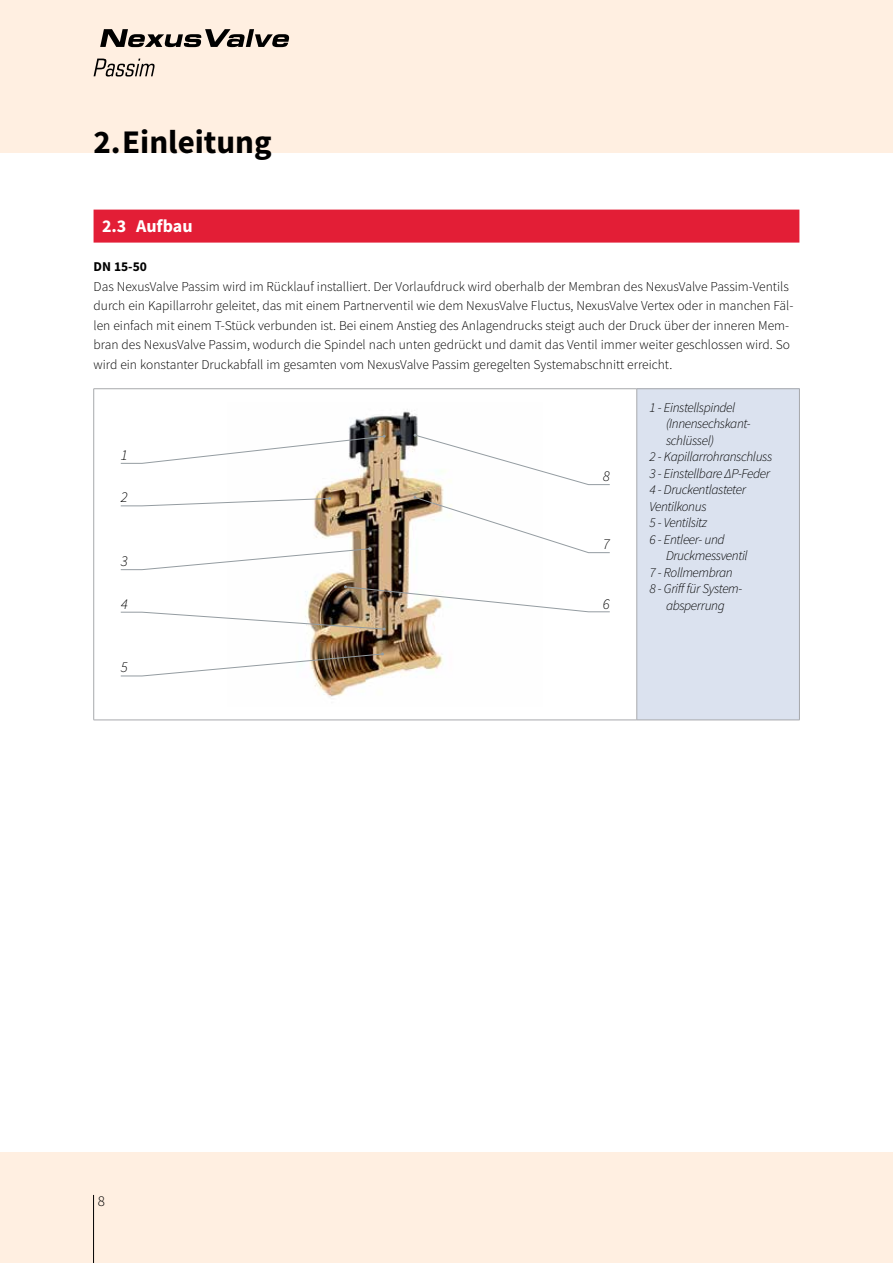
<style>
.page{position:relative;width:893px;height:1263px;background:#fff}
.page>*{position:absolute;margin:0;border:0;box-sizing:border-box;transform-origin:0 0}
.t1{font:700 33px "Source Sans Pro";color:#000}
.t2{font:700 18px "Source Sans Pro";color:#fff}
.t3{font:italic 300 15px "Source Sans Pro";color:#000}
.t4{font:300 15px "Source Sans Pro";color:#000}
.t5{font:300 13.5px/19.5px "Source Sans Pro";color:#000}
.t6{font:italic 300 13.5px "Source Sans Pro";letter-spacing:-.03em;color:#000}
.t7{font:700 13.5px "Source Sans Pro";color:#000}
</style>
<div class="page">
<div style="left:0;top:0;width:893px;height:153px;background:#ffefe1"></div>
<div style="left:0;top:1152px;width:893px;height:111px;background:#ffefe1"></div>
<hr style="left:93px;top:1195px;width:1px;height:68px;background:#000">
<svg style="left:94px;top:59px;width:61px;height:18px"></svg>
<svg style="left:100px;top:29px;width:189px;height:18px"></svg>
<div style="left:94px;top:210px;width:705px;height:33px;background:#e31e36"></div>
<div style="left:637px;top:389px;width:162px;height:331px;background:#dbe2ef"></div>
<hr style="left:94px;top:388px;width:543px;height:1px;background:#a7a9ac">
<hr style="left:93px;top:389px;width:1px;height:331px;background:#a7a9ac">
<hr style="left:637px;top:388px;width:163px;height:1px;background:#a7a9ac">
<hr style="left:636px;top:389px;width:1px;height:331px;background:#a7a9ac">
<hr style="left:799px;top:389px;width:1px;height:331px;background:#a7a9ac">
<hr style="left:94px;top:720px;width:543px;height:1px;background:#a7a9ac">
<hr style="left:637px;top:720px;width:163px;height:1px;background:#a7a9ac">
<img style="left:310px;top:409px;width:134px;height:288px">
<svg style="left:120px;top:497px;width:211px;height:10px"></svg>
<svg style="left:120px;top:547px;width:251px;height:23px"></svg>
<svg style="left:414px;top:434px;width:196px;height:51px"></svg>
<svg style="left:120px;top:585px;width:490px;height:46px"></svg>
<svg style="left:413px;top:496px;width:197px;height:57px"></svg>
<svg style="left:120px;top:435px;width:266px;height:29px"></svg>
<img style="left:120px;top:652px;width:264px;height:25px">
<h1 class="t1" style="left:94px;top:120px;width:180px">2. Einleitung</h1>
<h2 class="t2" style="left:102px;top:214px;width:92px">2.3 Aufbau</h2>
<p class="t7" style="left:94px;top:257px;width:55px">DN 15-50</p>
<p class="t5" style="left:94px;top:276px;width:701px">Das NexusValve Passim wird im Rücklauf installiert. Der Vorlaufdruck wird oberhalb der Membran des NexusValve Passim-Ventils durch ein Kapillarrohr geleitet, das mit einem Partnerventil wie dem NexusValve Fluctus, NexusValve Vertex oder in manchen Fäl&shy;len einfach mit einem T-Stück verbunden ist. Bei einem Anstieg des Anlagendrucks steigt auch der Druck über der inneren Mem&shy;bran des NexusValve Passim, wodurch die Spindel nach unten gedrückt und damit das Ventil immer weiter geschlossen wird. So wird ein konstanter Druckabfall im gesamten vom NexusValve Passim geregelten Systemabschnitt erreicht.</p>
<p class="t3" style="left:121px;top:445px;width:8px">1</p>
<p class="t3" style="left:121px;top:488px;width:8px">2</p>
<p class="t3" style="left:121px;top:552px;width:8px">3</p>
<p class="t3" style="left:121px;top:594px;width:8px">4</p>
<p class="t3" style="left:121px;top:658px;width:8px">5</p>
<p class="t4" style="left:98px;top:1192px;width:9px">8</p>
<p class="t3" style="left:603px;top:467px;width:8px">8</p>
<p class="t3" style="left:603px;top:535px;width:8px">7</p>
<p class="t3" style="left:603px;top:594px;width:8px">6</p>
<p class="t6" style="left:649px;top:399px;width:87px">1 - Einstellspindel</p>
<p class="t6" style="left:666px;top:415px;width:86px">(Innensechskant-</p>
<p class="t6" style="left:666px;top:432px;width:50px">schlüssel)</p>
<p class="t6" style="left:649px;top:448px;width:124px">2 - Kapillarrohranschluss</p>
<p class="t6" style="left:649px;top:465px;width:122px">3 - Einstellbare ΔP-Feder</p>
<p class="t6" style="left:649px;top:481px;width:98px">4 - Druckentlasteter</p>
<p class="t6" style="left:649px;top:498px;width:59px">Ventilkonus</p>
<p class="t6" style="left:649px;top:514px;width:59px">5 - Ventilsitz</p>
<p class="t6" style="left:649px;top:531px;width:77px">6 - Entleer- und</p>
<p class="t6" style="left:666px;top:547px;width:83px">Druckmessventil</p>
<p class="t6" style="left:649px;top:564px;width:85px">7 - Rollmembran</p>
<p class="t6" style="left:649px;top:580px;width:94px">8 - Griff für System-</p>
<p class="t6" style="left:666px;top:597px;width:60px">absperrung</p>
</div>
